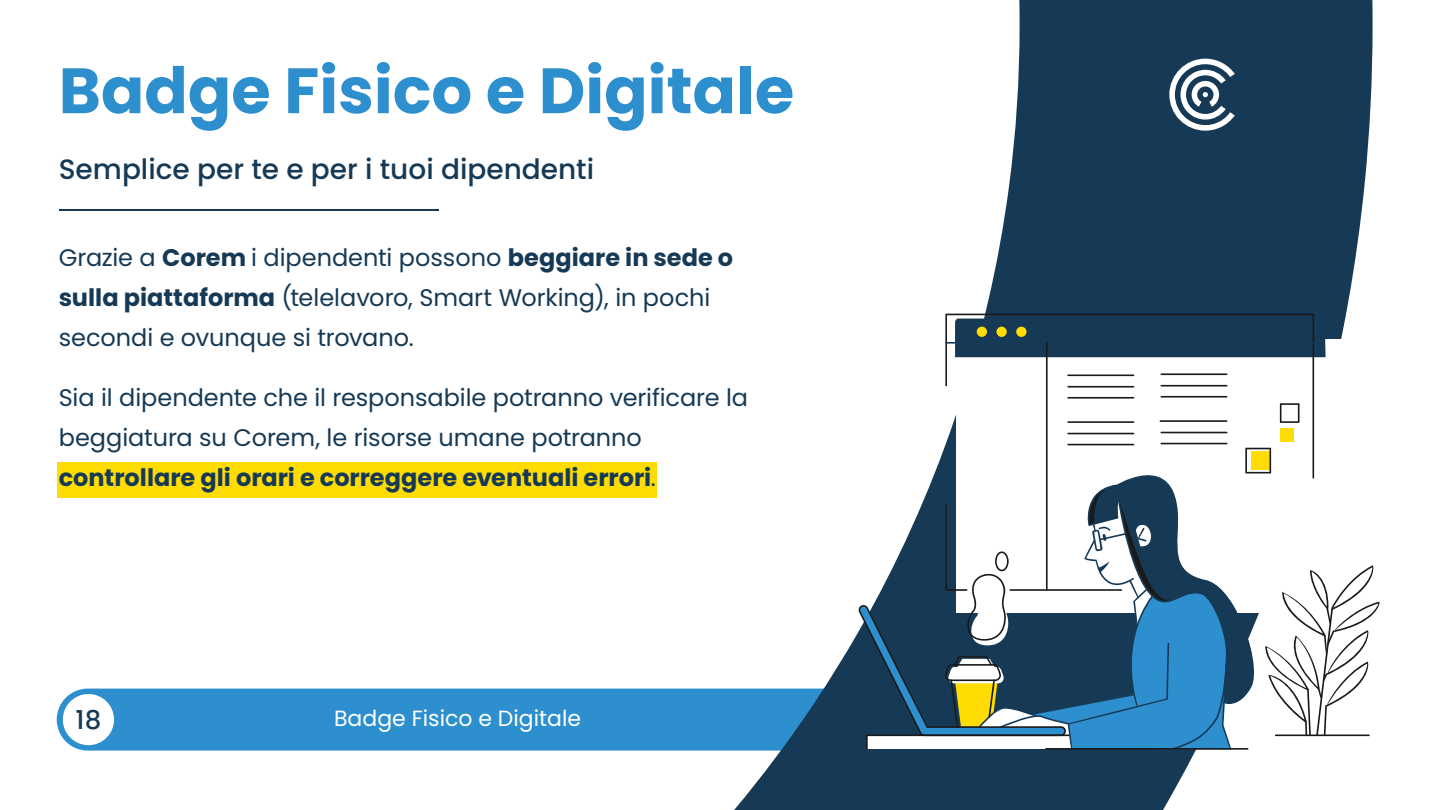
<style>
.page{position:relative;width:1440px;height:810px;background:#fff}
.page>*{position:absolute;margin:0;border:0;box-sizing:border-box;transform-origin:0 0}
.t1{font:700 64px "Poppins";color:#2e8fce}
.t2{font:500 28px "Poppins";color:#163a56}
.t3{font:500 26px "Poppins";color:#163a56}
.t4{font:24px/40px "Poppins";letter-spacing:-.005em;color:#163a56}
.t5{font:22px "Poppins";color:#fff}
.s1{font-weight:700}
</style>
<div class="page">
<div style="left:57px;top:689px;width:677px;height:62px;background:#2e8fce"></div>
<div style="left:63px;top:694px;width:51px;height:51px;background:#fff;border-radius:50%"></div>
<svg style="left:734px;top:0;width:639px;height:810px"></svg>
<hr style="left:59px;top:209px;width:380px;height:2px;background:#163a56">
<div style="left:57px;top:462px;width:600px;height:36px;background:#ffdc03"></div>
<svg style="left:1169px;top:59px;width:66px;height:72px"></svg>
<div style="left:956px;top:339px;width:391px;height:274px;background:#fff"></div>
<div style="left:1280px;top:429px;width:14px;height:13px;background:#ffdc03"></div>
<svg style="left:945px;top:314px;width:381px;height:72px"></svg>
<hr style="left:1313px;top:314px;width:1px;height:165px;background:#1a1a1a">
<hr style="left:945px;top:342px;width:369px;height:2px;background:#163a56">
<hr style="left:1046px;top:342px;width:2px;height:249px;background:#1a1a1a">
<hr style="left:1067px;top:374px;width:67px;height:2px;background:#1a1a1a">
<hr style="left:1067px;top:386px;width:67px;height:2px;background:#1a1a1a">
<hr style="left:1067px;top:397px;width:67px;height:2px;background:#1a1a1a">
<hr style="left:1067px;top:421px;width:67px;height:2px;background:#1a1a1a">
<hr style="left:1067px;top:433px;width:67px;height:1px;background:#1a1a1a">
<hr style="left:1067px;top:444px;width:67px;height:1px;background:#1a1a1a">
<hr style="left:1161px;top:373px;width:66px;height:2px;background:#1a1a1a">
<hr style="left:1161px;top:385px;width:66px;height:2px;background:#1a1a1a">
<hr style="left:1161px;top:396px;width:66px;height:2px;background:#1a1a1a">
<hr style="left:1160px;top:420px;width:67px;height:2px;background:#1a1a1a">
<hr style="left:1161px;top:432px;width:66px;height:1px;background:#1a1a1a">
<hr style="left:1161px;top:443px;width:66px;height:1px;background:#1a1a1a">
<svg style="left:1280px;top:403px;width:20px;height:20px"></svg>
<svg style="left:858px;top:448px;width:522px;height:302px"></svg>
<hr style="left:1275px;top:735px;width:95px;height:1px;background:#1a1a1a">
<h1 class="t1" style="left:59px;top:54px;width:737px">Badge Fisico e Digitale</h1>
<p class="t2" style="left:59px;top:153px;width:537px">Semplice per te e per i tuoi dipendenti</p>
<p class="t4" style="left:59px;top:238px;width:676px">Grazie a <span class="s1">Corem</span> i dipendenti possono <span class="s1">beggiare in sede o sulla piattaforma</span> (telelavoro, Smart Working), in pochi secondi e ovunque si trovano.</p>
<p class="t4" style="left:59px;top:378px;width:691px">Sia il dipendente che il responsabile potranno verificare la beggiatura su Corem, le risorse umane potranno <span class="s1">controllare gli orari e correggere eventuali errori</span>.</p>
<p class="t3" style="left:76px;top:705px;width:27px">18</p>
<p class="t5" style="left:334px;top:706px;width:249px">Badge Fisico e Digitale</p>
</div>
